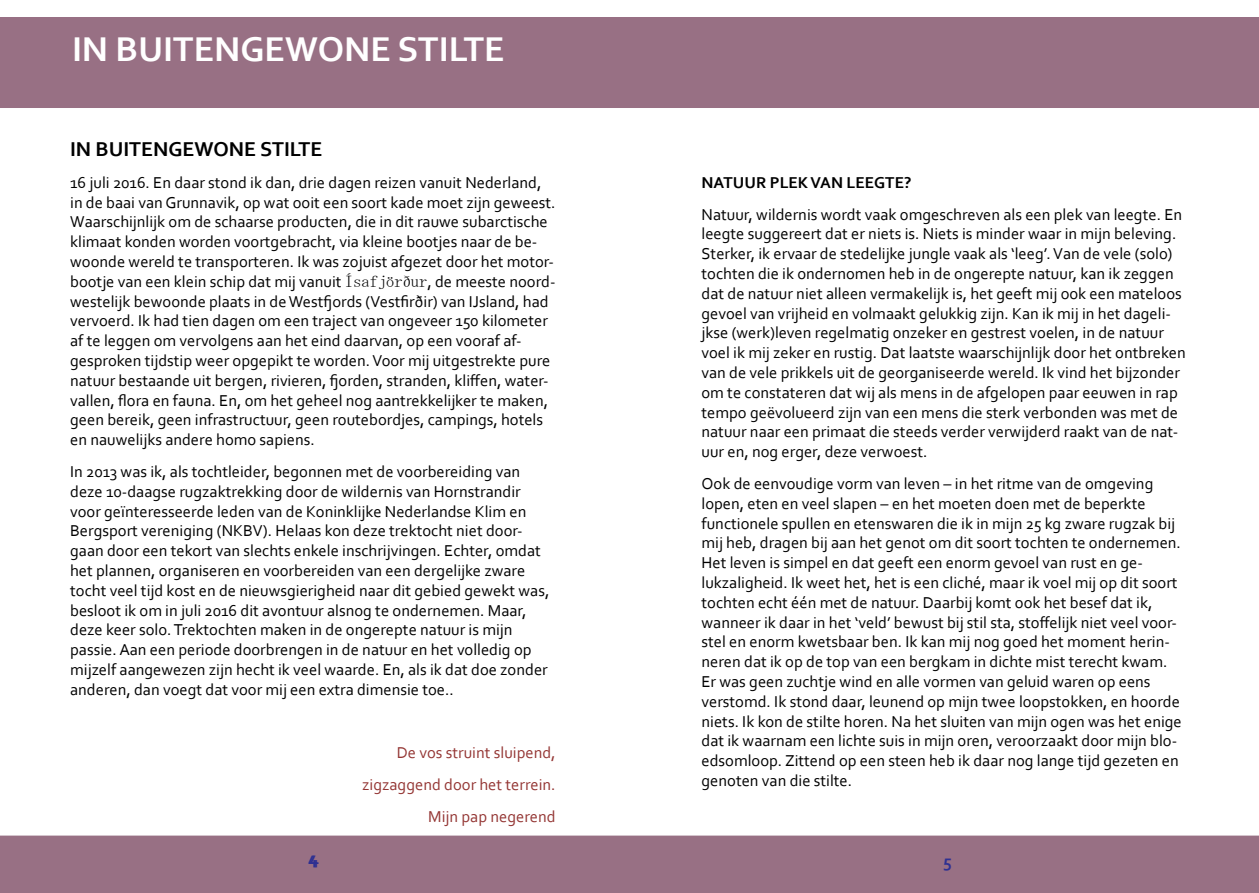
<style>
.page{position:relative;width:1259px;height:893px;background:#fff}
.page>*{position:absolute;margin:0;border:0;box-sizing:border-box;transform-origin:0 0}
.t1{font:700 36px "Corbel";color:#fff}
.t2{font:700 21px "Corbel";color:#000}
.t3{font:700 18px "Corbel";color:#2e3092}
.t4{font:16.5px/19.8px "Corbel";color:#000}
.t5{font:16.5px/31.8px "Corbel";color:#943634;text-align:right}
.t6{font:700 16.5px "Corbel";color:#000}
.s1{font-family:"MS Mincho"}
</style>
<div class="page">
<div style="left:0;top:17px;width:1259px;height:91px;background:#987084"></div>
<div style="left:0;top:836px;width:1259px;height:57px;background:#987084"></div>
<h1 class="t1" style="left:72px;top:27px;width:434px">IN BUITENGEWONE STILTE</h1>
<p class="t2" style="left:70px;top:136px;width:254px">IN BUITENGEWONE STILTE</p>
<p class="t4" style="left:70px;top:172px;width:487px">16 juli 2016. En daar stond ik dan, drie dagen reizen vanuit Nederland, in de baai van Grunnavik, op wat ooit een soort kade moet zijn geweest.<br>Waarschijnlijk om de schaarse producten, die in dit rauwe subarctische klimaat konden worden voortgebracht, via kleine bootjes naar de be&shy;woonde wereld te transporteren. Ik was zojuist afgezet door het motor&shy;bootje van een klein schip dat mij vanuit <span class="s1">Ísafjörður</span>, de meeste noord&shy;westelijk bewoonde plaats in de Westfjords (Vestfirðir) van IJsland, had vervoerd. Ik had tien dagen om een traject van ongeveer 150 kilometer af te leggen om vervolgens aan het eind daarvan, op een vooraf af&shy;gesproken tijdstip weer opgepikt te worden. Voor mij uitgestrekte pure natuur bestaande uit bergen, rivieren, fjorden, stranden, kliffen, water&shy;vallen, flora en fauna. En, om het geheel nog aantrekkelijker te maken, geen bereik, geen infrastructuur, geen routebordjes, campings, hotels en nauwelijks andere homo sapiens.</p>
<p class="t4" style="left:70px;top:461px;width:481px">In 2013 was ik, als tochtleider, begonnen met de voorbereiding van deze 10-daagse rugzaktrekking door de wildernis van Hornstrandir voor geïnteresseerde leden van de Koninklijke Nederlandse Klim en Bergsport vereniging (NKBV). Helaas kon deze trektocht niet door&shy;gaan door een tekort van slechts enkele inschrijvingen. Echter, omdat het plannen, organiseren en voorbereiden van een dergelijke zware tocht veel tijd kost en de nieuwsgierigheid naar dit gebied gewekt was, besloot ik om in juli 2016 dit avontuur alsnog te ondernemen. Maar, deze keer solo. Trektochten maken in de ongerepte natuur is mijn passie. Aan een periode doorbrengen in de natuur en het volledig op mijzelf aangewezen zijn hecht ik veel waarde. En, als ik dat doe zonder anderen, dan voegt dat voor mij een extra dimensie toe..</p>
<p class="t5" style="left:362px;top:737px;width:195px">De vos struint sluipend, zigzaggend door het terrein.<br>Mijn pap negerend</p>
<p class="t6" style="left:701px;top:172px;width:211px">NATUUR PLEK VAN LEEGTE?</p>
<p class="t4" style="left:701px;top:204px;width:486px">Natuur, wildernis wordt vaak omgeschreven als een plek van leegte. En leegte suggereert dat er niets is. Niets is minder waar in mijn beleving.<br>Sterker, ik ervaar de stedelijke jungle vaak als ‘leeg’. Van de vele (solo) tochten die ik ondernomen heb in de ongerepte natuur, kan ik zeggen dat de natuur niet alleen vermakelijk is, het geeft mij ook een mateloos gevoel van vrijheid en volmaakt gelukkig zijn. Kan ik mij in het dageli&shy;jkse (werk)leven regelmatig onzeker en gestrest voelen, in de natuur voel ik mij zeker en rustig. Dat laatste waarschijnlijk door het ontbreken van de vele prikkels uit de georganiseerde wereld. Ik vind het bijzonder om te constateren dat wij als mens in de afgelopen paar eeuwen in rap tempo geëvolueerd zijn van een mens die sterk verbonden was met de natuur naar een primaat die steeds verder verwijderd raakt van de nat&shy;uur en, nog erger, deze verwoest.</p>
<p class="t4" style="left:701px;top:473px;width:482px">Ook de eenvoudige vorm van leven – in het ritme van de omgeving lopen, eten en veel slapen – en het moeten doen met de beperkte functionele spullen en etenswaren die ik in mijn 25 kg zware rugzak bij mij heb, dragen bij aan het genot om dit soort tochten te ondernemen.<br>Het leven is simpel en dat geeft een enorm gevoel van rust en ge&shy;lukzaligheid. Ik weet het, het is een cliché, maar ik voel mij op dit soort tochten echt één met de natuur. Daarbij komt ook het besef dat ik, wanneer ik daar in het ‘veld’ bewust bij stil sta, stoffelijk niet veel voor&shy;stel en enorm kwetsbaar ben. Ik kan mij nog goed het moment herin&shy;neren dat ik op de top van een bergkam in dichte mist terecht kwam.<br>Er was geen zuchtje wind en alle vormen van geluid waren op eens verstomd. Ik stond daar, leunend op mijn twee loopstokken, en hoorde niets. Ik kon de stilte horen. Na het sluiten van mijn ogen was het enige dat ik waarnam een lichte suis in mijn oren, veroorzaakt door mijn blo&shy;edsomloop. Zittend op een steen heb ik daar nog lange tijd gezeten en genoten van die stilte.</p>
<p class="t3" style="left:310px;top:847px;width:11px">4</p>
<p class="t3" style="left:943px;top:850px;width:10px">5</p>
</div>
